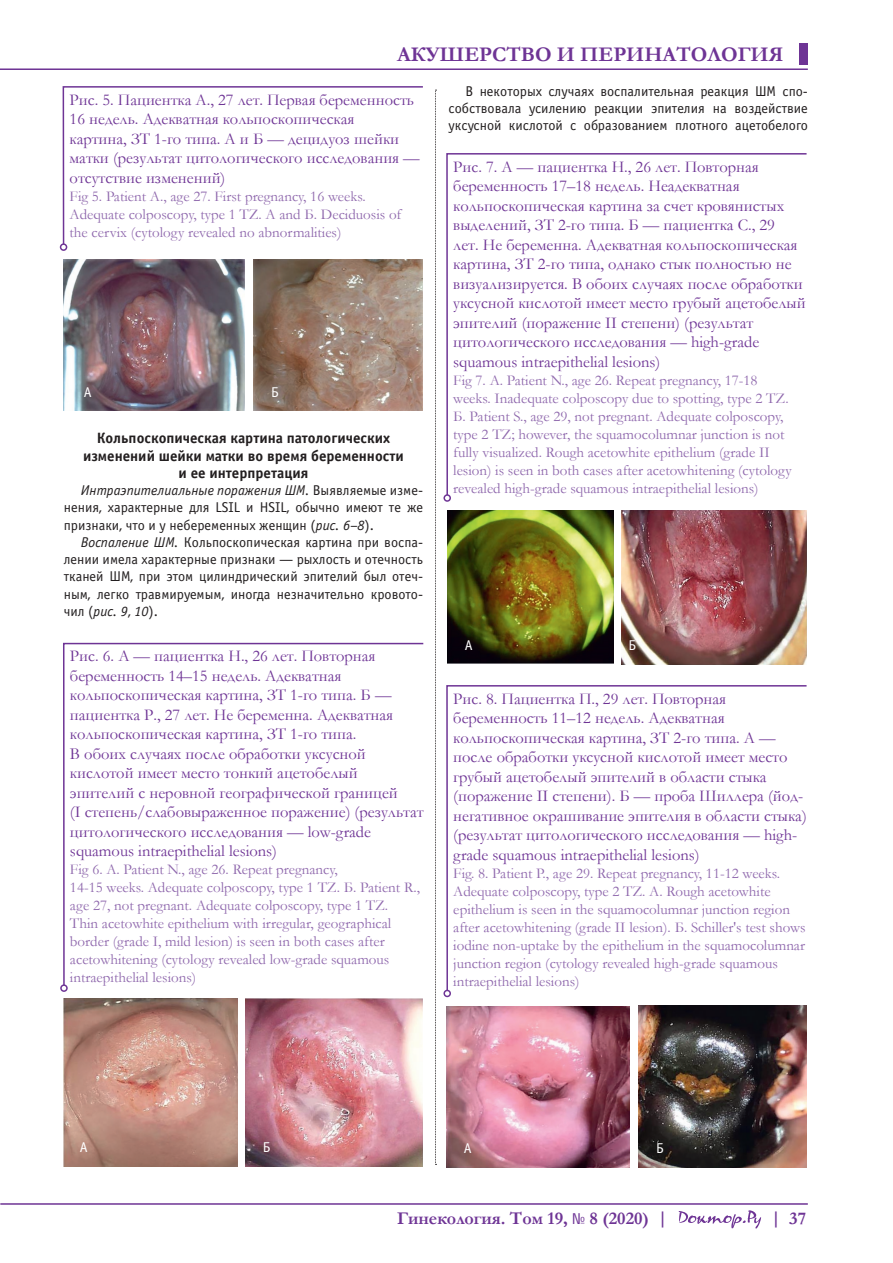
<style>
.page{position:relative;width:893px;height:1263px;background:#fff}
.page>*{position:absolute;margin:0;border:0;box-sizing:border-box;transform-origin:0 0}
.t1{font:700 21px "Garamond";color:#6e3495}
.t2{font:700 18px "Garamond";color:#6e3495}
.t3{font:16.5px/19.5px "Garamond";color:#6e3495}
.t4{font:15px/18px "Garamond";color:#8f68ad}
.lit_2{font:700 15px/17.2px "Officina Sans C";color:#231f20;text-align:center}
.lit_2-2{font:14.25px/17.2px "Officina Sans C";color:#231f20;text-align:justify}
.lit_2-3{font:14.25px "Officina Sans C";color:#fff}
.s1{font-style:italic}
.s2{font-family:"Helios Cond";font-weight:400;font-size:15px}
</style>
<div class="page">
<hr style="left:0;top:68px;width:808px;height:2px;background:#6e3495">
<div style="left:799px;top:44px;width:9px;height:21px;background:#6e3495"></div>
<hr style="left:0;top:1203px;width:808px;height:2px;background:#6e3495">
<svg style="left:679px;top:1210px;width:82px;height:18px"></svg>
<svg style="left:446px;top:685px;width:361px;height:307px"></svg>
<div style="left:443px;top:990px;width:8px;height:7px;border:2px solid #6e3495;border-radius:50%"></div>
<img style="left:447px;top:1006px;width:182px;height:162px">
<img style="left:639px;top:1006px;width:168px;height:161px">
<svg style="left:62px;top:86px;width:361px;height:159px"></svg>
<div style="left:60px;top:243px;width:7px;height:8px;border:2px solid #6e3495;border-radius:50%"></div>
<img style="left:64px;top:260px;width:181px;height:151px">
<img style="left:253px;top:260px;width:170px;height:151px">
<svg style="left:435px;top:90px;width:1px;height:1075px"></svg>
<svg style="left:63px;top:642px;width:361px;height:342px"></svg>
<div style="left:60px;top:984px;width:8px;height:8px;border:2px solid #6e3495;border-radius:50%"></div>
<img style="left:63px;top:998px;width:174px;height:169px">
<img style="left:245px;top:998px;width:177px;height:168px">
<svg style="left:446px;top:153px;width:361px;height:343px"></svg>
<div style="left:443px;top:494px;width:8px;height:8px;border:2px solid #6e3495;border-radius:50%"></div>
<img style="left:448px;top:511px;width:165px;height:153px">
<img style="left:621px;top:511px;width:186px;height:153px">
<p class="t1" style="left:397px;top:40px;width:388px">АКУШЕРСТВО И ПЕРИНАТОЛОГИЯ</p>
<p class="t3" style="left:70px;top:89px;width:352px">Рис. 5. Пациентка А., 27 лет. Первая беременность 16 недель. Адекватная кольпоскопическая<br>картина, ЗТ 1-го типа. А и Б — децидуоз шейки матки (результат цитологического исследования — отсутствие изменений)</p>
<p class="t4" style="left:70px;top:187px;width:333px">Fig 5. Patient A., age 27. First pregnancy, 16 weeks.<br>Adequate colposcopy, type 1 TZ. A and Б. Deciduosis of the cervix (cytology revealed no abnormalities)</p>
<p class="lit_2-3" style="left:84px;top:384px;width:9px">А</p>
<p class="lit_2-3" style="left:271px;top:384px;width:9px">Б</p>
<p class="lit_2" style="left:83px;top:430px;width:322px">Кольпоскопическая картина патологических изменений шейки матки во время беременности и ее интерпретация</p>
<p class="lit_2-2" style="left:64px;top:482px;width:361px;text-indent:17px"><span class="s1">Интраэпителиальные поражения ШМ.</span> Выявляемые изме&shy;нения, характерные для LSIL и HSIL, обычно имеют те же признаки, что и у небеременных женщин (<span class="s1">рис. 6–8</span>).</p>
<p class="lit_2-2" style="left:64px;top:534px;width:361px;text-indent:17px"><span class="s1">Воспаление ШМ.</span> Кольпоскопическая картина при воспа&shy;лении имела характерные признаки — рыхлость и отечность тканей ШМ, при этом цилиндрический эпителий был отеч&shy;ным, легко травмируемым, иногда незначительно кровото&shy;чил (<span class="s1">рис. 9</span>, <span class="s1">10</span>).</p>
<p class="t3" style="left:70px;top:646px;width:355px">Рис. 6. А — пациентка Н., 26 лет. Повторная беременность 14–15 недель. Адекватная кольпоскопическая картина, ЗТ 1-го типа. Б — пациентка Р., 27 лет. Не беременна. Адекватная кольпоскопическая картина, ЗТ 1-го типа.<br>В обоих случаях после обработки уксусной кислотой имеет место тонкий ацетобелый эпителий с неровной географической границей<br>(I степень/слабовыраженное поражение) (результат цитологического исследования — low-grade squamous intraepithelial lesions)</p>
<p class="t4" style="left:70px;top:860px;width:351px">Fig 6. A. Patient N., age 26. Repeat pregnancy,<br>14-15 weeks. Adequate colposcopy, type 1 TZ. Б. Patient R., age 27, not pregnant. Adequate colposcopy, type 1 TZ.<br>Thin acetowhite epithelium with irregular, geographical border (grade I, mild lesion) is seen in both cases after acetowhitening (cytology revealed low-grade squamous intraepithelial lesions)</p>
<p class="lit_2-2" style="left:449px;top:83px;width:361px;text-indent:17px">В некоторых случаях воспалительная реакция ШМ спо&shy;собствовала усилению реакции эпителия на воздействие уксусной кислотой с образованием плотного ацетобелого</p>
<p class="t3" style="left:453px;top:156px;width:354px">Рис. 7. А — пациентка Н., 26 лет. Повторная беременность 17–18 недель. Неадекватная кольпоскопическая картина за счет кровянистых выделений, ЗТ 2-го типа. Б — пациентка С., 29<br>лет. Не беременна. Адекватная кольпоскопическая картина, ЗТ 2-го типа, однако стык полностью не визуализируется. В обоих случаях после обработки уксусной кислотой имеет место грубый ацетобелый эпителий (поражение II степени) (результат цитологического исследования — high-grade squamous intraepithelial lesions)</p>
<p class="t4" style="left:453px;top:370px;width:340px">Fig 7. A. Patient N., age 26. Repeat pregnancy, 17-18 weeks. Inadequate colposcopy due to spotting, type 2 TZ.<br>Б. Patient S., age 29, not pregnant. Adequate colposcopy, type 2 TZ; however, the squamocolumnar junction is not fully visualized. Rough acetowhite epithelium (grade II lesion) is seen in both cases after acetowhitening (cytology revealed high-grade squamous intraepithelial lesions)</p>
<p class="lit_2-3" style="left:465px;top:637px;width:9px">А</p>
<p class="lit_2-3" style="left:629px;top:637px;width:9px">Б</p>
<p class="t3" style="left:453px;top:688px;width:355px">Рис. 8. Пациентка П., 29 лет. Повторная беременность 11–12 недель. Адекватная кольпоскопическая картина, ЗТ 2-го типа. А — после обработки уксусной кислотой имеет место грубый ацетобелый эпителий в области стыка (поражение II степени). Б — проба Шиллера (йод&shy;негативное окрашивание эпителия в области стыка) (результат цитологического исследования — high&shy;grade squamous intraepithelial lesions)</p>
<p class="t4" style="left:453px;top:863px;width:354px">Fig. 8. Patient P., age 29. Repeat pregnancy, 11-12 weeks.<br>Adequate colposcopy, type 2 TZ. A. Rough acetowhite epithelium is seen in the squamocolumnar junction region after acetowhitening (grade II lesion). Б. Schiller's test shows iodine non-uptake by the epithelium in the squamocolumnar junction region (cytology revealed high-grade squamous intraepithelial lesions)</p>
<p class="lit_2-3" style="left:80px;top:1140px;width:9px">А</p>
<p class="lit_2-3" style="left:263px;top:1140px;width:9px">Б</p>
<p class="lit_2-3" style="left:464px;top:1141px;width:9px">А</p>
<p class="lit_2-3" style="left:656px;top:1141px;width:9px">Б</p>
<p class="t2" style="left:397px;top:1206px;width:272px">Гинекология. Том 19, <span class="s2">№</span> 8 (2020) |</p>
<p class="t2" style="left:771px;top:1206px;width:37px">| 37</p>
</div>
